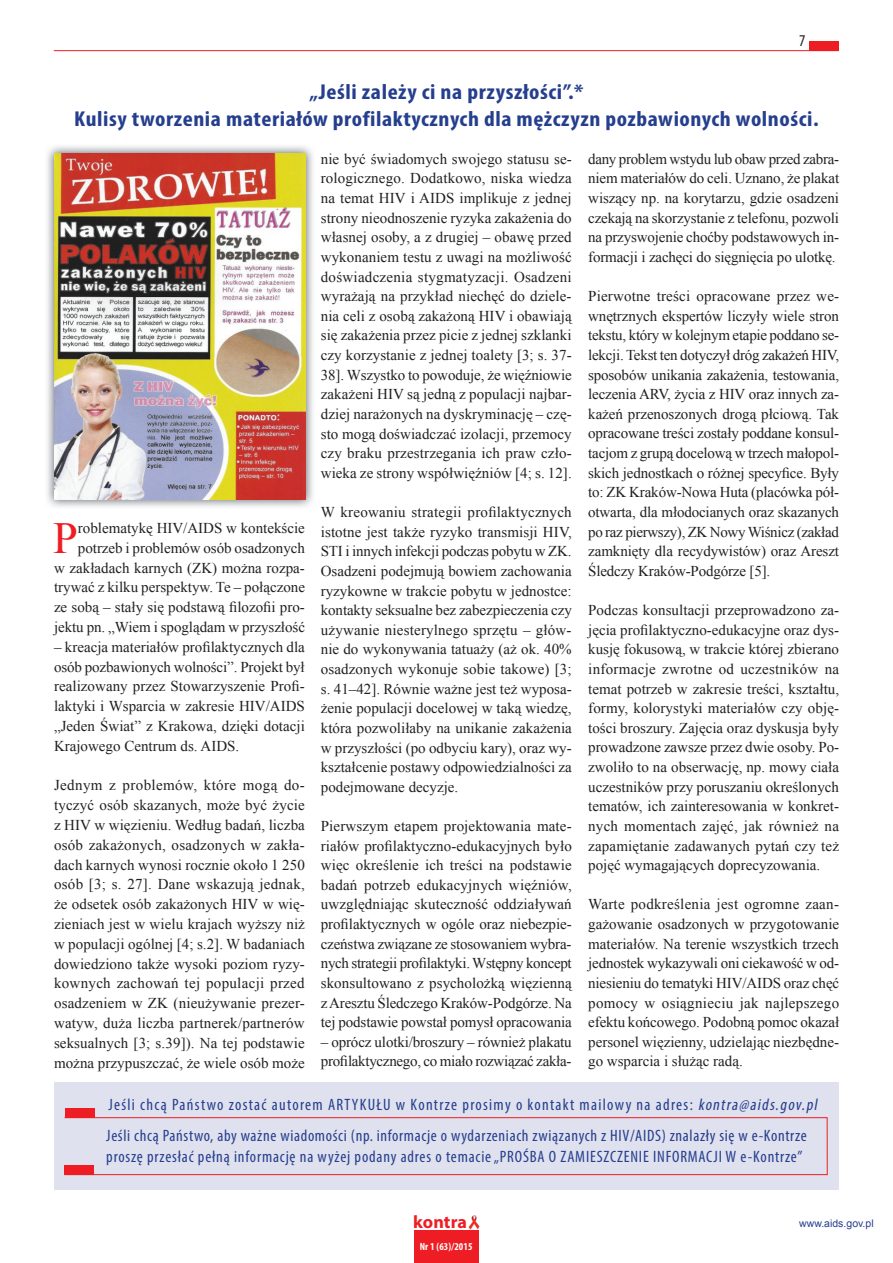
<style>
.page{position:relative;width:893px;height:1263px;background:#fff}
.page>*{position:absolute;margin:0;border:0;box-sizing:border-box;transform-origin:0 0}
.t1{font:44.4px "Times New Roman";color:#ee1d23}
.t2{font:700 condensed 21.6px/27px "Myriad Pro";letter-spacing:.025em;color:#253f8e;text-align:center;scale:1.11 1}
.t3{font:700 18px "Myriad Pro";letter-spacing:.005em;color:#ee1d23}
.t4{font:condensed 16.5px/30.6px "Myriad Pro";letter-spacing:.05em;color:#253f8e}
.t5{font:condensed 16.5px "Myriad Pro";color:#231f20}
.t6{font:15px/19.6px "Times New Roman";color:#231f20;text-align:justify}
.t7{font:15px/19.6px "Times New Roman";letter-spacing:-.02em;color:#231f20}
.t8{font:10.5px "Arial";color:#253f8e}
.t9{font:700 condensed 10.5px "Myriad Pro";letter-spacing:.01em;color:#fff}
.s1{font-style:italic}
</style>
<div class="page">
<div style="left:414px;top:1230px;width:65px;height:33px;background:#ee1d23"></div>
<img style="left:468px;top:1215px;width:11px;height:14px">
<hr style="left:54px;top:50px;width:785px;height:1px;background:#ee1d23">
<div style="left:809px;top:41px;width:30px;height:10px;background:#ee1d23"></div>
<div style="left:54px;top:1082px;width:785px;height:107px;background:#e0e1ee"></div>
<svg style="left:64px;top:1117px;width:764px;height:59px"></svg>
<div style="left:65px;top:1108px;width:30px;height:10px;background:#ee1d23"></div>
<img style="left:47px;top:146px;width:266px;height:361px">
<img style="left:54px;top:153px;width:252px;height:347px">
<p class="t5" style="left:799px;top:30px;width:8px">7</p>
<h2 class="t2" style="left:74px;top:78px;width:672px">„Jeśli zależy ci na przyszłości”.*<br>Kulisy tworzenia materiałów profilaktycznych dla mężczyzn pozbawionych wolności.</h2>
<p class="t6" style="left:588px;top:149px;width:252px">dany problem wstydu lub obaw przed zabra&shy;niem materiałów do celi. Uznano, że plakat wiszący np. na korytarzu, gdzie osadzeni czekają na skorzystanie z telefonu, pozwoli na przyswojenie choćby podstawowych in&shy;formacji i zachęci do sięgnięcia po ulotkę.</p>
<p class="t6" style="left:588px;top:286px;width:253px">Pierwotne treści opracowane przez we&shy;wnętrznych ekspertów liczyły wiele stron tekstu, który w kolejnym etapie poddano se&shy;lekcji. Tekst ten dotyczył dróg zakażeń HIV, sposobów unikania zakażenia, testowania, leczenia ARV, życia z HIV oraz innych za&shy;każeń przenoszonych drogą płciową. Tak opracowane treści zostały poddane konsul&shy;tacjom z grupą docelową w trzech małopol&shy;skich jednostkach o różnej specyfice. Były to: ZK Kraków-Nowa Huta (placówka pół&shy;otwarta, dla młodocianych oraz skazanych po raz pierwszy), ZK Nowy Wiśnicz (zakład zamknięty dla recydywistów) oraz Areszt Śledczy Kraków-Podgórze [5].</p>
<p class="t6" style="left:588px;top:600px;width:252px">Podczas konsultacji przeprowadzono za&shy;jęcia profilaktyczno-edukacyjne oraz dys&shy;kusję fokusową, w trakcie której zbierano informacje zwrotne od uczestników na temat potrzeb w zakresie treści, kształtu, formy, kolorystyki materiałów czy obję&shy;tości broszury. Zajęcia oraz dyskusja były prowadzone zawsze przez dwie osoby. Po&shy;zwoliło to na obserwację, np. mowy ciała uczestników przy poruszaniu określonych tematów, ich zainteresowania w konkret&shy;nych momentach zajęć, jak również na zapamiętanie zadawanych pytań czy też pojęć wymagających doprecyzowania.</p>
<p class="t6" style="left:588px;top:894px;width:252px">Warte podkreślenia jest ogromne zaan&shy;gażowanie osadzonych w przygotowanie materiałów. Na terenie wszystkich trzech jednostek wykazywali oni ciekawość w od&shy;niesieniu do tematyki HIV/AIDS oraz chęć pomocy w osiągnieciu jak najlepszego efektu końcowego. Podobną pomoc okazał personel więzienny, udzielając niezbędne&shy;go wsparcia i służąc radą.</p>
<p class="t4" style="left:106px;top:1089px;width:716px">Jeśli chcą Państwo zostać autorem ARTYKUŁU w Kontrze prosimy o kontakt mailowy na adres: <span class="s1">kontra@aids.gov.pl<br></span>Jeśli chcą Państwo, aby ważne wiadomości (np. informacje o wydarzeniach związanych z HIV/AIDS) znalazły się w e-Kontrze</p>
<p class="t4" style="left:106px;top:1141px;width:698px">proszę przesłać pełną informację na wyżej podany adres o temacie „PROŚBA O ZAMIESZCZENIE INFORMACJI W e-Kontrze”</p>
<p class="t6" style="left:321px;top:149px;width:252px">nie być świadomych swojego statusu se&shy;rologicznego. Dodatkowo, niska wiedza na temat HIV i AIDS implikuje z jednej strony nieodnoszenie ryzyka zakażenia do własnej osoby, a z drugiej – obawę przed wykonaniem testu z uwagi na możliwość doświadczenia stygmatyzacji. Osadzeni wyrażają na przykład niechęć do dziele&shy;nia celi z osobą zakażoną HIV i obawiają się zakażenia przez picie z jednej szklanki czy korzystanie z jednej toalety [3; s. 37- 38]. Wszystko to powoduje, że więźniowie zakażeni HIV są jedną z populacji najbar&shy;dziej narażonych na dyskryminację – czę&shy;sto mogą doświadczać izolacji, przemocy czy braku przestrzegania ich praw czło&shy;wieka ze strony współwięźniów [4; s. 12].</p>
<p class="t6" style="left:321px;top:502px;width:253px">W kreowaniu strategii profilaktycznych istotne jest także ryzyko transmisji HIV, STI i innych infekcji podczas pobytu w ZK.<br>Osadzeni podejmują bowiem zachowania ryzykowne w trakcie pobytu w jednostce: kontakty seksualne bez zabezpieczenia czy używanie niesterylnego sprzętu – głów&shy;nie do wykonywania tatuaży (aż ok. 40% osadzonych wykonuje sobie takowe) [3; s. 41–42]. Równie ważne jest też wyposa&shy;żenie populacji docelowej w taką wiedzę, która pozwoliłaby na unikanie zakażenia w przyszłości (po odbyciu kary), oraz wy&shy;kształcenie postawy odpowiedzialności za podejmowane decyzje.</p>
<p class="t6" style="left:321px;top:816px;width:252px">Pierwszym etapem projektowania mate&shy;riałów profilaktyczno-edukacyjnych było więc określenie ich treści na podstawie badań potrzeb edukacyjnych więźniów, uwzględniając skuteczność oddziaływań profilaktycznych w ogóle oraz niebezpie&shy;czeństwa związane ze stosowaniem wybra&shy;nych strategii profilaktyki. Wstępny koncept skonsultowano z psycholożką więzienną z Aresztu Śledczego Kraków-Podgórze. Na tej podstawie powstał pomysł opracowania</p>
<p class="t7" style="left:321px;top:1032px;width:252px">– oprócz ulotki/broszury – również plakatu profilaktycznego, co miało rozwiązać zakła-</p>
<p class="t6" style="left:54px;top:518px;width:252px;text-align:right">roblematykę HIV/AIDS w kontekście potrzeb i problemów osób osadzonych<br>w zakładach karnych (ZK) można rozpa&shy;trywać z kilku perspektyw. Te – połączone ze sobą – stały się podstawą filozofii pro&shy;jektu pn. „Wiem i spoglądam w przyszłość</p>
<p class="t6" style="left:54px;top:637px;width:252px">– kreacja materiałów profilaktycznych dla osób pozbawionych wolności”. Projekt był realizowany przez Stowarzyszenie Profi&shy;laktyki i Wsparcia w zakresie HIV/AIDS „Jeden Świat” z Krakowa, dzięki dotacji Krajowego Centrum ds. AIDS.</p>
<p class="t6" style="left:54px;top:775px;width:252px">Jednym z problemów, które mogą do&shy;tyczyć osób skazanych, może być życie z HIV w więzieniu. Według badań, liczba osób zakażonych, osadzonych w zakła&shy;dach karnych wynosi rocznie około 1 250 osób [3; s. 27]. Dane wskazują jednak, że odsetek osób zakażonych HIV w wię&shy;zieniach jest w wielu krajach wyższy niż w populacji ogólnej [4; s.2]. W badaniach dowiedziono także wysoki poziom ryzy&shy;kownych zachowań tej populacji przed osadzeniem w ZK (nieużywanie prezer&shy;watyw, duża liczba partnerek/partnerów seksualnych [3; s.39]). Na tej podstawie można przypuszczać, że wiele osób może</p>
<h1 class="t1" style="left:53px;top:508px;width:26px">P</h1>
<p class="t3" style="left:413px;top:1210px;width:55px">kontra</p>
<p class="t9" style="left:420px;top:1240px;width:54px">Nr 1 (63)/2015</p>
<p class="t8" style="left:799px;top:1216px;width:76px">www.aids.gov.pl</p>
</div>
